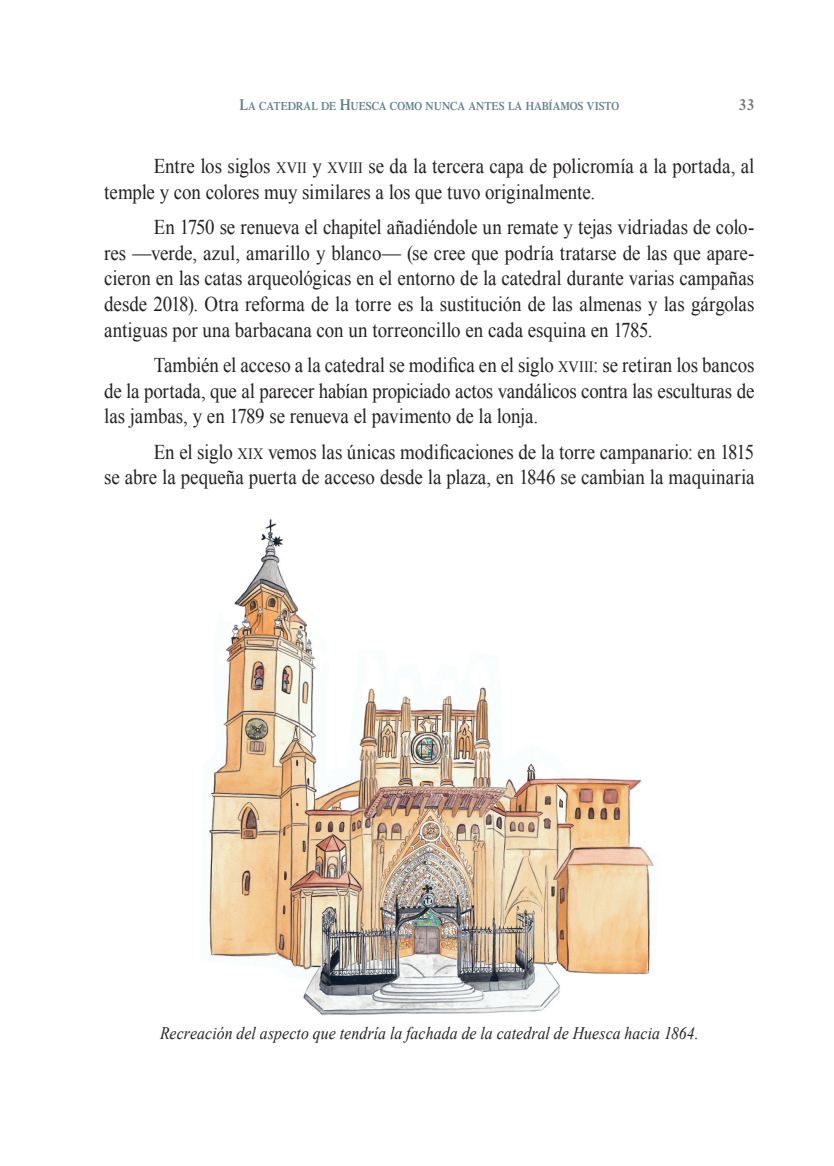
<style>
.page{position:relative;width:834px;height:1166px;background:#fff}
.page>*{position:absolute;margin:0;border:0;box-sizing:border-box;transform-origin:0 0}
.t1{font:21px/25.6px "Times New Roman";letter-spacing:-.005em;color:#231f20;text-align:justify;scale:.9 1}
.t2{font:italic 17.5px "Times New Roman";letter-spacing:.005em;color:#231f20;scale:.9 1}
.t3{font:600 15.75px "Times LT Std";color:#76787b}
.t4{font:600 11.9px "Times LT Std";letter-spacing:-.005em;color:#607e8b;scale:.9 1}
.s1{font-size:15.75px}
</style>
<div class="page">
<img style="left:209px;top:518px;width:445px;height:497px">
<p class="t4" style="left:239px;top:99px;width:423px"><span class="s1">L</span>A CATEDRAL DE <span class="s1">H</span>UESCA COMO NUNCA ANTES LA HABÍAMOS VISTO</p>
<p class="t3" style="left:738px;top:95px;width:17px">33</p>
<p class="t1" style="left:104px;top:153px;width:724px;text-indent:50px">Entre los siglos <span class="s1">XVII</span> y <span class="s1">XVIII</span> se da la tercera capa de policromía a la portada, al temple y con colores muy similares a los que tuvo originalmente.</p>
<p class="t1" style="left:104px;top:214px;width:724px;text-indent:50px">En 1750 se renueva el chapitel añadiéndole un remate y tejas vidriadas de colo&shy;res —verde, azul, amarillo y blanco— (se cree que podría tratarse de las que apare&shy;cieron en las catas arqueológicas en el entorno de la catedral durante varias campañas desde 2018). Otra reforma de la torre es la sustitución de las almenas y las gárgolas antiguas por una barbacana con un torreoncillo en cada esquina en 1785.</p>
<p class="t1" style="left:104px;top:352px;width:724px;text-indent:50px">También el acceso a la catedral se modifica en el siglo <span class="s1">XVIII</span>: se retiran los bancos de la portada, que al parecer habían propiciado actos vandálicos contra las esculturas de las jambas, y en 1789 se renueva el pavimento de la lonja.</p>
<p class="t1" style="left:104px;top:438px;width:724px;text-align:right">En el siglo <span class="s1">XIX</span> vemos las únicas modificaciones de la torre campanario: en 1815<br>se abre la pequeña puerta de acceso desde la plaza, en 1846 se cambian la maquinaria</p>
<p class="t2" style="left:160px;top:1021px;width:599px">Recreación del aspecto que tendría la fachada de la catedral de Huesca hacia 1864.</p>
</div>
